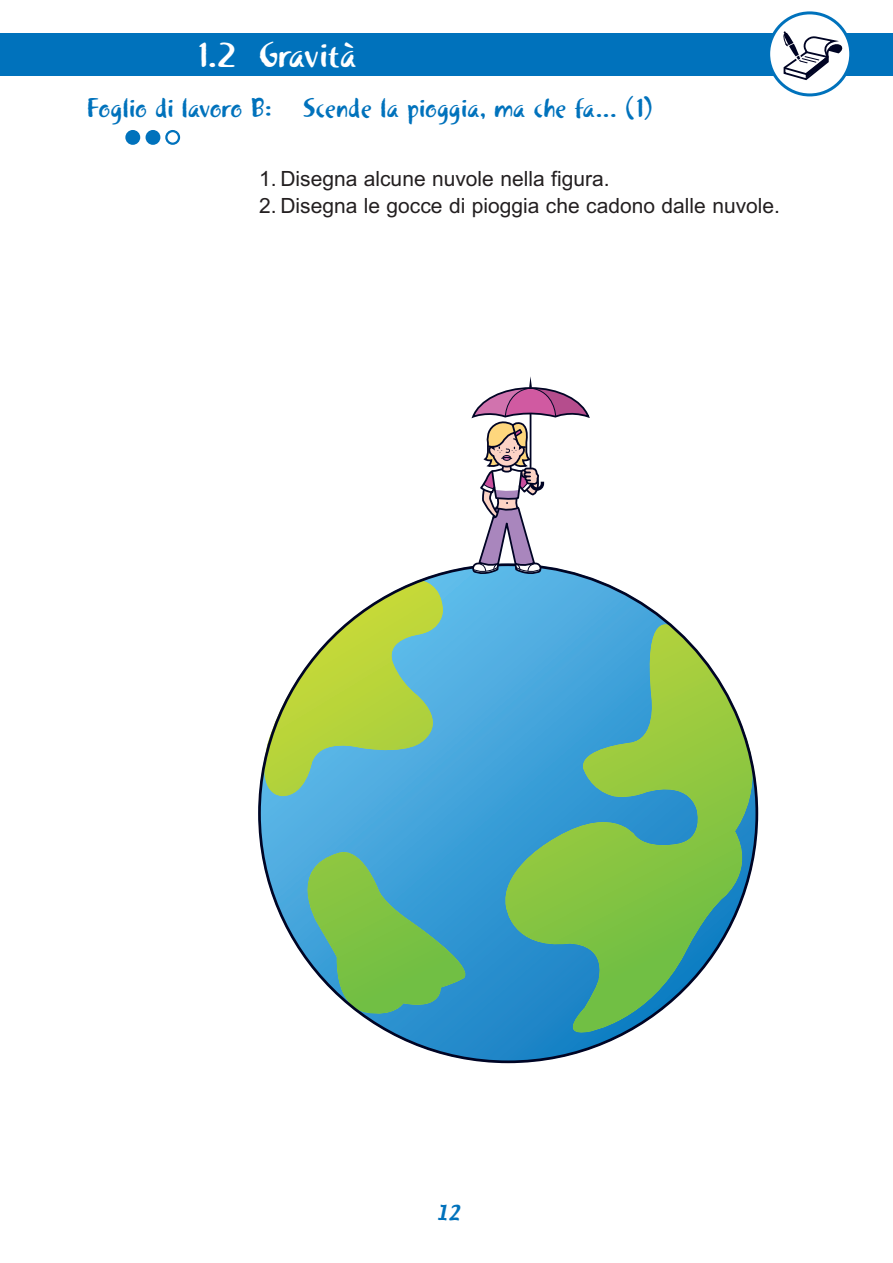
<style>
.page{position:relative;width:893px;height:1263px;background:#fff}
.page>*{position:absolute;margin:0;border:0;box-sizing:border-box;transform-origin:0 0}
.t1{font:36px "Khaki Alternate";color:#fff}
.t2{font:27px "Khaki Alternate";color:#0072bc}
.t3{font:21px "Arial";color:#231f20}
.t4{font:18px "Textile";color:#0072bc}
</style>
<div class="page">
<div style="left:1px;top:34px;width:891px;height:42px;background:#0072bc"></div>
<svg style="left:767px;top:11px;width:85px;height:85px"></svg>
<svg style="left:125px;top:130px;width:55px;height:15px"></svg>
<svg style="left:258px;top:566px;width:500px;height:497px"></svg>
<svg style="left:470px;top:376px;width:120px;height:200px"></svg>
<h1 class="t1" style="left:197px;top:42px;width:161px">1.2 Gravità</h1>
<p class="t2" style="left:86px;top:98px;width:568px">Foglio di lavoro B: Scende la pioggia, ma che fa... (1)</p>
<p class="t3" style="left:259px;top:171px;width:352px">1. Disegna alcune nuvole nella figura.</p>
<p class="t3" style="left:259px;top:198px;width:522px">2. Disegna le gocce di pioggia che cadono dalle nuvole.</p>
<p class="t4" style="left:436px;top:1203px;width:26px">12</p>
</div>
